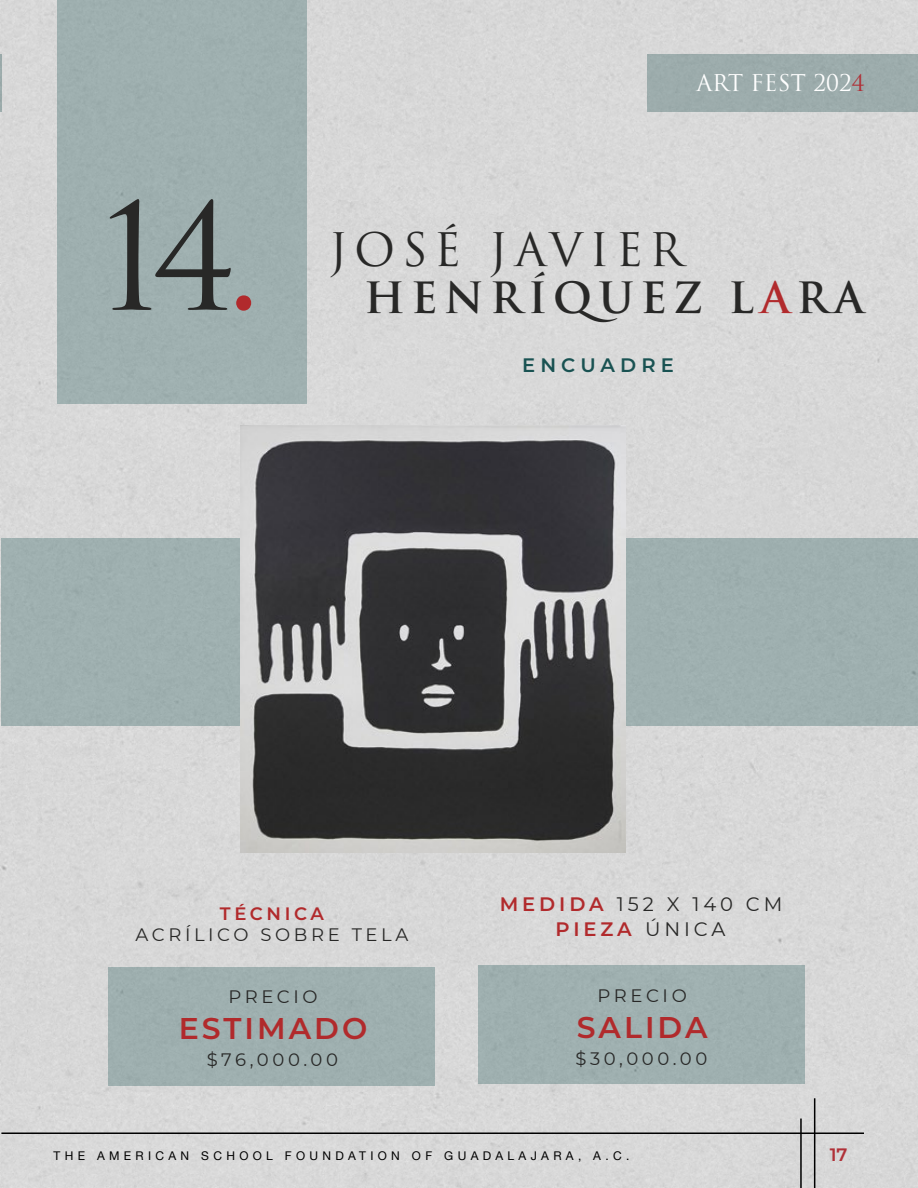
<style>
.page{position:relative;width:918px;height:1188px;background:#fff}
.page>*{position:absolute;margin:0;border:0;box-sizing:border-box;transform-origin:0 0}
.t1{font:144px "Trajan Pro 3";color:#282827}
.t2{font:45px "Trajan Pro 3";letter-spacing:.145em;color:#282827}
.t3{font:700 42px "Trajan Pro";letter-spacing:.15em;color:#282827}
.t4{font:600 30px "Montserrat";letter-spacing:.1em;color:#b12a2c}
.t5{font:22.5px "Trajan Pro";color:#fff}
.t6{font:19.5px/25.2px "Montserrat";letter-spacing:.2em;color:#282827;text-align:center}
.t7{font:600 19.5px "Montserrat";letter-spacing:.26em;color:#195252}
.t8{font:18px "Montserrat";letter-spacing:.2em;color:#282827}
.t9{font:600 18px "Montserrat";letter-spacing:.2em;color:#b12a2c}
.t10{font:600 18px "Montserrat";color:#b03037}
.t11{font:12px "Helvetica Neue";letter-spacing:.36em;color:#000}
.s1{color:#b12a2c}
.s2{font-family:"Trajan Pro 3"}
.s3{color:#b03037}
.s4{font-weight:600;color:#b12a2c}
</style>
<div class="page">
<hr style="left:1px;top:1132px;width:863px;height:2px;background:#000">
<hr style="left:814px;top:1098px;width:1px;height:90px;background:#000">
<hr style="left:800px;top:1119px;width:2px;height:69px;background:#000">
<div style="left:647px;top:54px;width:271px;height:57px;background:#9cabab"></div>
<hr style="left:0;top:54px;width:1px;height:57px;background:#135151">
<div style="left:1px;top:539px;width:917px;height:187px;background:#9fb0b0"></div>
<div style="left:109px;top:967px;width:326px;height:118px;background:#9eafaf"></div>
<div style="left:478px;top:966px;width:327px;height:118px;background:#9fb0b0"></div>
<div style="left:57px;top:0;width:250px;height:404px;background:#9fb0b0"></div>
<img style="left:240px;top:426px;width:385px;height:427px">
<h1 class="t1" style="left:102px;top:159px;width:161px">14<span class="s1">.</span></h1>
<p class="t5" style="left:696px;top:69px;width:170px"><span class="s2">ART</span> FEST 202<span class="s3">4</span></p>
<h2 class="t2" style="left:329px;top:219px;width:355px">JOSÉ JAVIER</h2>
<h3 class="t3" style="left:364px;top:272px;width:501px">HENRÍQUEZ L<span class="s1">A</span>RA</h3>
<p class="t7" style="left:522px;top:351px;width:153px">ENCUADRE</p>
<p class="t9" style="left:220px;top:900px;width:106px">TÉCNICA</p>
<p class="t8" style="left:136px;top:922px;width:274px">ACRÍLICO SOBRE TELA</p>
<p class="t6" style="left:500px;top:891px;width:284px"><span class="s4">MEDIDA</span> 152 X 140 CM<br><span class="s4">PIEZA</span> ÚNICA</p>
<p class="t8" style="left:228px;top:985px;width:91px">PRECIO</p>
<p class="t8" style="left:598px;top:983px;width:91px">PRECIO</p>
<h3 class="t4" style="left:179px;top:1007px;width:190px">ESTIMADO</h3>
<h3 class="t4" style="left:577px;top:1006px;width:132px">SALIDA</h3>
<p class="t8" style="left:207px;top:1047px;width:133px">$76,000.00</p>
<p class="t8" style="left:576px;top:1046px;width:133px">$30,000.00</p>
<p class="t11" style="left:54px;top:1147px;width:577px">THE AMERICAN SCHOOL FOUNDATION OF GUADALAJARA, A.C.</p>
<p class="t10" style="left:830px;top:1141px;width:19px">17</p>
</div>
